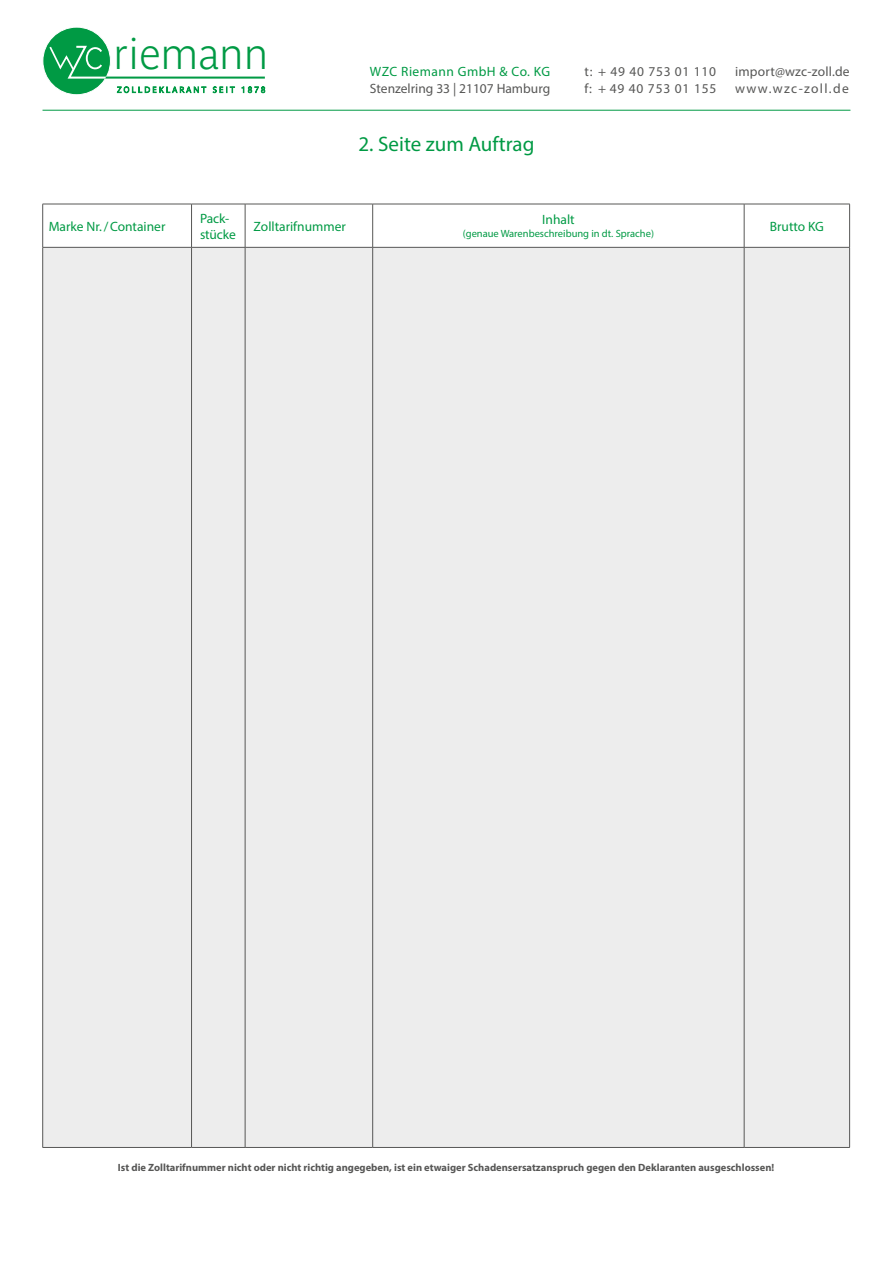
<style>
.page{position:relative;width:893px;height:1263px;background:#fff}
.page>*{position:absolute;margin:0;border:0;box-sizing:border-box;transform-origin:0 0}
.t1{font:700 42.3px "Parisine Std Clair";color:#009a44}
.t2{font:21px "Myriad Pro";color:#009a44}
.t3{font:13.5px/16.2px "Myriad Pro";letter-spacing:.015em;color:#575756}
.t4{font:13.5px/16.2px "Myriad Pro";color:#009a44}
.t5{font:13.5px/16.2px "Myriad Pro";letter-spacing:.055em;color:#575756}
.t6{font:13.5px "Myriad Pro";letter-spacing:.035em;color:#009a44}
.t7{font:700 10.5px "Myriad Pro";color:#575756}
.t8{font:10.5px "Myriad Pro";color:#009a44}
</style>
<div class="page">
<hr style="left:43px;top:110px;width:807px;height:1px;background:#009a44">
<div style="left:43px;top:27px;width:67px;height:68px;background:#009a44;border-radius:50%"></div>
<div style="left:43px;top:27px;width:68px;height:68px;border:1px solid #fff;border-radius:50%"></div>
<svg style="left:117px;top:87px;width:89px;height:6px"></svg>
<svg style="left:213px;top:87px;width:22px;height:6px"></svg>
<svg style="left:242px;top:87px;width:23px;height:6px"></svg>
<svg style="left:48px;top:45px;width:217px;height:35px"></svg>
<div style="left:43px;top:248px;width:806px;height:899px;background:#ededed"></div>
<hr style="left:42px;top:204px;width:1px;height:43px;background:#575756">
<hr style="left:42px;top:248px;width:1px;height:899px;background:#575756">
<hr style="left:43px;top:204px;width:149px;height:1px;background:#575756">
<hr style="left:43px;top:247px;width:149px;height:1px;background:#575756">
<hr style="left:43px;top:1147px;width:149px;height:1px;background:#575756">
<hr style="left:191px;top:204px;width:1px;height:43px;background:#575756">
<hr style="left:191px;top:248px;width:1px;height:899px;background:#575756">
<hr style="left:192px;top:204px;width:53px;height:1px;background:#575756">
<hr style="left:245px;top:204px;width:128px;height:1px;background:#575756">
<hr style="left:373px;top:204px;width:371px;height:1px;background:#575756">
<hr style="left:744px;top:204px;width:106px;height:1px;background:#575756">
<hr style="left:245px;top:204px;width:1px;height:43px;background:#575756">
<hr style="left:372px;top:204px;width:1px;height:43px;background:#575756">
<hr style="left:744px;top:204px;width:1px;height:43px;background:#575756">
<hr style="left:849px;top:204px;width:1px;height:43px;background:#575756">
<hr style="left:245px;top:248px;width:1px;height:899px;background:#575756">
<hr style="left:372px;top:248px;width:1px;height:899px;background:#575756">
<hr style="left:744px;top:248px;width:1px;height:899px;background:#575756">
<hr style="left:849px;top:248px;width:1px;height:899px;background:#575756">
<hr style="left:192px;top:247px;width:53px;height:1px;background:#575756">
<hr style="left:245px;top:247px;width:128px;height:1px;background:#575756">
<hr style="left:373px;top:247px;width:371px;height:1px;background:#575756">
<hr style="left:744px;top:247px;width:106px;height:1px;background:#575756">
<hr style="left:192px;top:1147px;width:53px;height:1px;background:#575756">
<hr style="left:245px;top:1147px;width:128px;height:1px;background:#575756">
<hr style="left:373px;top:1147px;width:371px;height:1px;background:#575756">
<hr style="left:744px;top:1147px;width:106px;height:1px;background:#575756">
<h1 class="t1" style="left:113px;top:30px;width:157px">riemann</h1>
<p class="t6" style="left:370px;top:64px;width:182px">WZC Riemann GmbH &amp; Co. KG</p>
<p class="t3" style="left:370px;top:80px;width:182px">Stenzelring 33 | 21107 Hamburg</p>
<h2 class="t2" style="left:358px;top:131px;width:177px">2. Seite zum Auftrag</h2>
<p class="t5" style="left:585px;top:64px;width:133px">t: + 49 40 753 01 110 f: + 49 40 753 01 155</p>
<p class="t3" style="left:735px;top:64px;width:116px">import@wzc-zoll.de www.wzc-zoll.de</p>
<p class="t4" style="left:49px;top:218px;width:118px">Marke Nr./Container</p>
<p class="t4" style="left:200px;top:210px;width:37px">Pack&shy;stücke</p>
<p class="t4" style="left:254px;top:218px;width:94px">Zolltarifnummer</p>
<p class="t4" style="left:542px;top:212px;width:34px">Inhalt</p>
<p class="t8" style="left:463px;top:227px;width:193px">(genaue Warenbeschreibung in dt. Sprache)</p>
<p class="t4" style="left:770px;top:218px;width:56px">Brutto KG</p>
<p class="t7" style="left:118px;top:1160px;width:658px">Ist die Zolltarifnummer nicht oder nicht richtig angegeben, ist ein etwaiger Schadensersatzanspruch gegen den Deklaranten ausgeschlossen!</p>
</div>
